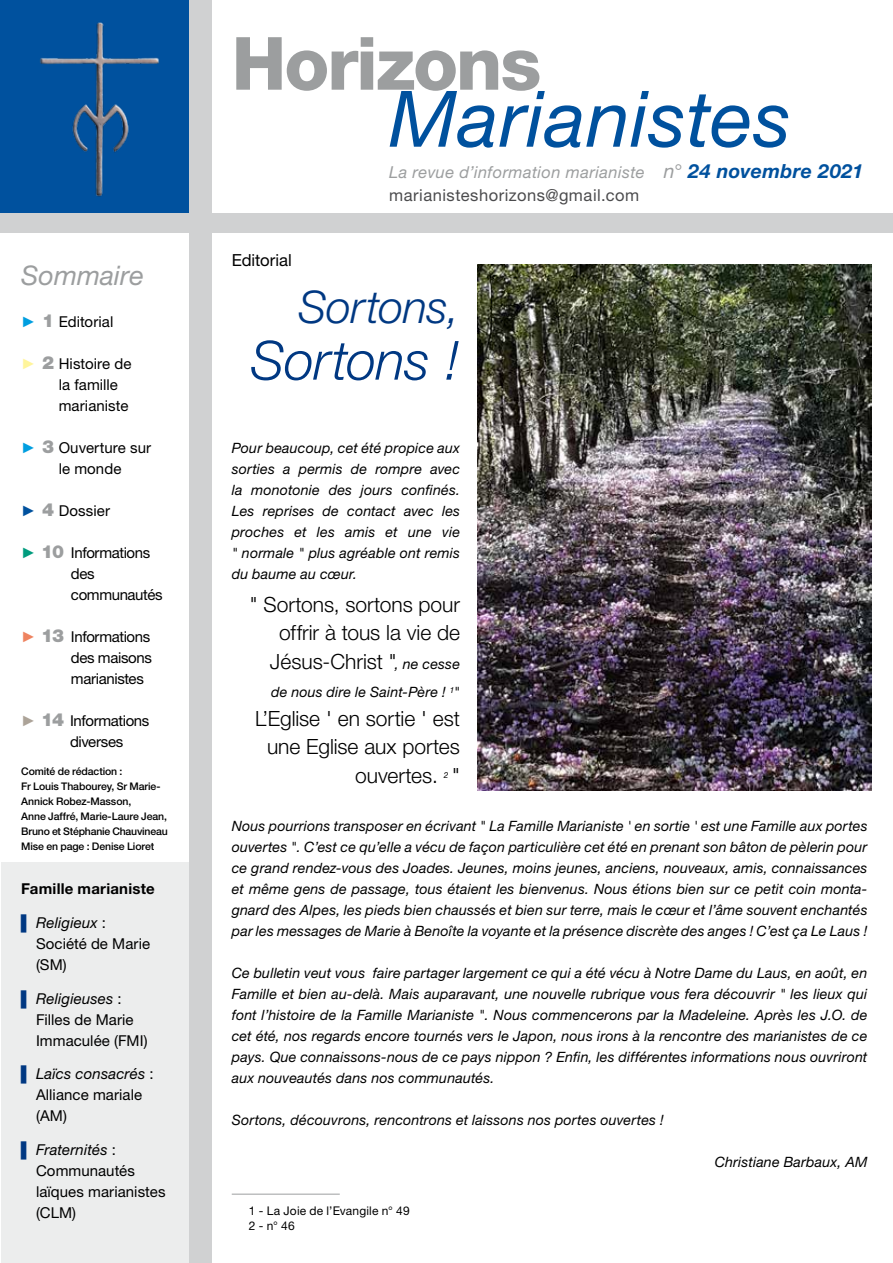
<style>
.page{position:relative;width:893px;height:1263px;background:#fff}
.page>*{position:absolute;margin:0;border:0;box-sizing:border-box;transform-origin:0 0}
.t1{font:italic 78px "Helvetica Neue LT Std";letter-spacing:.01em;color:#00519e}
.t2{font:800 73.5px "Helvetica Neue LT Std";letter-spacing:-.03em;color:#9c9e9f}
.t3{font:italic 300 54px "Helvetica Neue LT Std";letter-spacing:-.01em;color:#003882}
.t4{font:italic 300 45px "Helvetica Neue LT Std";letter-spacing:-.01em;color:#003882}
.t5{font:italic 27px "Helvetica Neue LT Std";color:#9c9e9f}
.t6{font:300 21px/28.5px "Helvetica Neue LT Std";letter-spacing:-.005em;color:#000;text-align:right}
.t7{font:16.65px "Helvetica Neue LT Std";color:#000}
.t8{font:italic 16.5px/22.5px "Helvetica Neue LT Std";letter-spacing:.025em;color:#9c9e9f}
.t9{font:15px/21px "Helvetica Neue LT Std";color:#000}
.t10{font:15px/21px "Helvetica Neue LT Std";letter-spacing:-.025em;color:#000}
.t11{font:700 15px "Helvetica Neue LT Std";letter-spacing:.015em;color:#000}
.t12{font:italic 14.25px/21px "Helvetica Neue LT Std";letter-spacing:.01em;color:#000;text-align:justify}
.t13{font:12px/15px "Helvetica Neue LT Std";letter-spacing:.01em;color:#000}
.t14{font:500 10.5px/15px "Helvetica Neue LT Std";letter-spacing:-.01em;color:#000}
.t15{font:italic 8.25px "Helvetica Neue LT Std";color:#000}
.s1{font-family:"Arial";font-weight:900;color:#009ee0}
.s2{font-weight:900;font-size:18px;color:#9c9e9f}
.s3{font-family:"Arial";font-weight:900;color:#fff59b}
.s4{font-family:"Arial";font-weight:900;color:#00519e}
.s5{font-family:"Arial";font-weight:900;color:#009c7e}
.s6{font-family:"Arial";font-weight:900;color:#ee8360}
.s7{font-family:"Arial";font-weight:900;color:#aca398}
.s8{font-family:"Arial";color:#003882}
.s9{font-style:italic}
.s10{font-size:19.5px}
.s11{font-weight:700;font-size:19.5px;color:#00519e}
.s12{font-style:normal;color:#4b4b4d}
.s13{font-weight:400;font-style:italic;font-size:14.25px}
</style>
<div class="page">
<img style="left:0;top:0;width:189px;height:213px">
<div style="left:189px;top:0;width:22px;height:1263px;background:#d0d1d2"></div>
<div style="left:0;top:213px;width:893px;height:19px;background:#d0d1d2"></div>
<div style="left:1px;top:863px;width:187px;height:400px;background:#eceded"></div>
<hr style="left:232px;top:1194px;width:108px;height:1px;background:#9c9e9f">
<img style="left:477px;top:265px;width:395px;height:526px">
<h3 class="t5" style="left:21px;top:259px;width:124px">Sommaire</h3>
<p class="t9" style="left:21px;top:311px;width:94px"><span class="s1">►</span> <span class="s2">1</span> Editorial</p>
<p class="t9" style="left:59px;top:353px;width:74px;text-indent:-37px"><span class="s3">►</span> <span class="s2">2</span> Histoire de la famille marianiste</p>
<p class="t9" style="left:21px;top:437px;width:131px;text-align:center"><span class="s1">►</span> <span class="s2">3</span> Ouverture sur le monde</p>
<p class="t9" style="left:21px;top:500px;width:90px"><span class="s4">►</span> <span class="s2">4</span> Dossier</p>
<p class="t10" style="left:71px;top:542px;width:93px;text-indent:-50px"><span class="s5">►</span> <span class="s2">10</span> Informations des communautés</p>
<p class="t9" style="left:71px;top:626px;width:83px;text-align:justify;text-indent:-50px"><span class="s6">►</span> <span class="s2">13</span> Informations des maisons marianistes</p>
<p class="t10" style="left:70px;top:710px;width:81px;text-indent:-49px"><span class="s7">►</span> <span class="s2">14</span> Informations diverses</p>
<p class="t14" style="left:21px;top:763px;width:148px">Comité de rédaction :<br>Fr Louis Thabourey, Sr Marie-<br>Annick Robez-Masson,<br>Anne Jaffré, Marie-Laure Jean,<br>Bruno et Stéphanie Chauvineau<br>Mise en page : Denise Lioret</p>
<p class="t11" style="left:21px;top:879px;width:135px">Famille marianiste</p>
<p class="t9" style="left:36px;top:912px;width:116px;text-indent:-15px"><span class="s8">▌</span> <span class="s9">Religieux</span> :<br>Société de Marie (SM)</p>
<p class="t9" style="left:36px;top:987px;width:113px;text-indent:-15px"><span class="s8">▌</span> <span class="s9">Religieuses</span> :<br>Filles de Marie<br>Immaculée (FMI)</p>
<p class="t9" style="left:36px;top:1063px;width:119px;text-indent:-15px"><span class="s8">▌</span> <span class="s9">Laïcs consacrés</span> :<br>Alliance mariale (AM)</p>
<p class="t9" style="left:36px;top:1139px;width:131px;text-indent:-15px"><span class="s8">▌</span> <span class="s9">Fraternités</span> :<br>Communautés laïques marianistes (CLM)</p>
<h2 class="t2" style="left:232px;top:20px;width:311px">Horizons</h2>
<h1 class="t1" style="left:389px;top:72px;width:404px">Marianistes</h1>
<p class="t8" style="left:389px;top:161px;width:476px">La revue d’information marianiste <span class="s10">n°</span> <span class="s11">24 novembre 2021 </span><span class="s12">marianisteshorizons@gmail.com</span></p>
<p class="t7" style="left:232px;top:250px;width:62px">Editorial</p>
<h3 class="t4" style="left:298px;top:280px;width:163px">Sortons,</h3>
<h3 class="t3" style="left:251px;top:328px;width:211px">Sortons !</h3>
<p class="t12" style="left:232px;top:437px;width:230px">Pour beaucoup, cet été propice aux sorties a permis de rompre avec la monotonie des jours confinés.<br>Les reprises de contact avec les proches et les amis et une vie " normale " plus agréable ont remis du baume au cœur.</p>
<h3 class="t6" style="left:250px;top:590px;width:212px">" Sortons, sortons pour offrir à tous la vie de<br>Jésus-Christ "<span class="s13">, ne cesse</span></h3>
<p class="t12" style="left:271px;top:681px;width:190px">de nous dire le Saint-Père ! <sup>1</sup>"</p>
<h3 class="t6" style="left:255px;top:704px;width:207px">L’Eglise ' en sortie ' est</h3>
<h3 class="t6" style="left:267px;top:732px;width:194px">une Eglise aux portes</h3>
<h3 class="t6" style="left:355px;top:761px;width:84px">ouvertes.</h3>
<p class="t15" style="left:444px;top:770px;width:6px">2</p>
<h3 class="t6" style="left:452px;top:761px;width:9px">"</h3>
<p class="t12" style="left:232px;top:815px;width:637px">Nous pourrions transposer en écrivant " La Famille Marianiste ' en sortie ' est une Famille aux portes ouvertes ". C’est ce qu’elle a vécu de façon particulière cet été en prenant son bâton de pèlerin pour ce grand rendez-vous des Joades. Jeunes, moins jeunes, anciens, nouveaux, amis, connaissances et même gens de passage, tous étaient les bienvenus. Nous étions bien sur ce petit coin monta&shy;gnard des Alpes, les pieds bien chaussés et bien sur terre, mais le cœur et l’âme souvent enchantés par les messages de Marie à Benoîte la voyante et la présence discrète des anges ! C’est ça Le Laus !</p>
<p class="t12" style="left:232px;top:962px;width:637px">Ce bulletin veut vous faire partager largement ce qui a été vécu à Notre Dame du Laus, en août, en Famille et bien au-delà. Mais auparavant, une nouvelle rubrique vous fera découvrir " les lieux qui font l’histoire de la Famille Marianiste ". Nous commencerons par la Madeleine. Après les J.O. de cet été, nos regards encore tournés vers le Japon, nous irons à la rencontre des marianistes de ce pays. Que connaissons-nous de ce pays nippon ? Enfin, les différentes informations nous ouvriront aux nouveautés dans nos communautés.</p>
<p class="t12" style="left:232px;top:1109px;width:433px">Sortons, découvrons, rencontrons et laissons nos portes ouvertes !</p>
<p class="t12" style="left:715px;top:1151px;width:154px">Christiane Barbaux, AM</p>
<p class="t13" style="left:249px;top:1203px;width:162px">1 - La Joie de l’Evangile n° 49<br>2 - n° 46</p>
</div>
